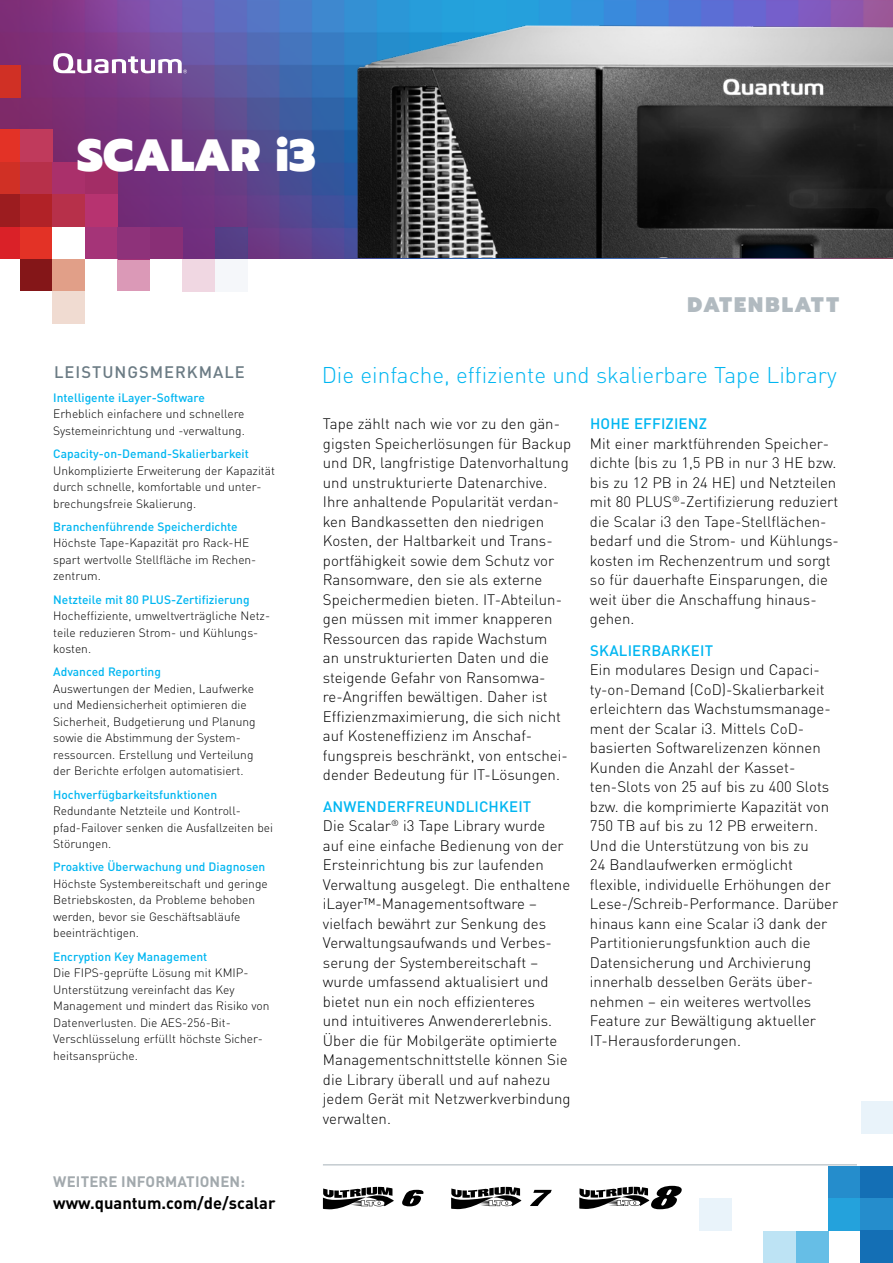
<style>
.page{position:relative;width:893px;height:1263px;background:#fff}
.page>*{position:absolute;margin:0;border:0;box-sizing:border-box;transform-origin:0 0}
.t1{font:900 45px "Prompt";color:#fff}
.t2{font:300 22.5px "DIN Pro";color:#00b6f1}
.t3{font:900 21px "Prompt";letter-spacing:.1em;color:#b1bac0}
.t4{font:700 16.5px "DIN Pro";color:#000}
.t5{font:500 16.5px "DIN Pro";letter-spacing:.06em;color:#6b7b84}
.t6{font:300 15px/19.5px "DIN Pro";color:#000}
.t7{font:500 15px "DIN Pro";letter-spacing:.01em;color:#00b6f1}
.t8{font:700 15px "DIN Pro";letter-spacing:.01em;color:#a2a9ad}
.t9{font:300 12px/16.5px "DIN Pro";color:#000}
.t10{font:500 12px "DIN Pro";color:#00b6f1}
.s1{font-weight:500;color:#00b6f1}
</style>
<div class="page">
<div style="left:828px;top:1166px;width:33px;height:32px;background:#258dcc"></div>
<div style="left:828px;top:1198px;width:33px;height:33px;background:#24a2dc"></div>
<div style="left:861px;top:1166px;width:32px;height:32px;background:#146fb5"></div>
<div style="left:861px;top:1198px;width:32px;height:33px;background:#258dcc"></div>
<div style="left:861px;top:1231px;width:32px;height:32px;background:#146fb5"></div>
<div style="left:796px;top:1231px;width:32px;height:32px;background:#66bee6"></div>
<div style="left:861px;top:1101px;width:32px;height:33px;background:#e9f3fa"></div>
<div style="left:764px;top:1231px;width:32px;height:32px;background:#bde3f4"></div>
<div style="left:699px;top:1198px;width:32px;height:33px;background:#e9f3fa"></div>
<svg style="left:402px;top:1190px;width:21px;height:16px"></svg>
<svg style="left:323px;top:1187px;width:71px;height:22px"></svg>
<svg style="left:451px;top:1187px;width:70px;height:22px"></svg>
<svg style="left:530px;top:1190px;width:22px;height:16px"></svg>
<hr style="left:323px;top:1164px;width:534px;height:1px;background:#b1bac0">
<svg style="left:579px;top:1186px;width:103px;height:23px"></svg>
<img style="left:0;top:0;width:893px;height:259px">
<svg style="left:53px;top:53px;width:134px;height:20px"></svg>
<img style="left:357px;top:26px;width:536px;height:232px">
<div style="left:0;top:162px;width:20px;height:32px;background:#d03025"></div>
<div style="left:0;top:130px;width:20px;height:32px;background:#e33226"></div>
<div style="left:20px;top:162px;width:33px;height:32px;background:#b7304a"></div>
<div style="left:20px;top:130px;width:33px;height:32px;background:#c03a5c"></div>
<div style="left:53px;top:162px;width:32px;height:32px;background:#aa306b"></div>
<div style="left:85px;top:162px;width:33px;height:32px;background:#a32d66"></div>
<div style="left:0;top:194px;width:20px;height:33px;background:#9c1c1f"></div>
<div style="left:20px;top:194px;width:33px;height:33px;background:#b12227"></div>
<div style="left:53px;top:194px;width:32px;height:33px;background:#b7304a"></div>
<div style="left:85px;top:194px;width:33px;height:33px;background:#b73370"></div>
<div style="left:0;top:227px;width:20px;height:32px;background:#da2128"></div>
<div style="left:20px;top:227px;width:33px;height:32px;background:#e33226"></div>
<div style="left:53px;top:227px;width:32px;height:32px;background:#fff"></div>
<div style="left:85px;top:227px;width:33px;height:32px;background:#a53478"></div>
<div style="left:118px;top:227px;width:32px;height:32px;background:#8e327a"></div>
<div style="left:150px;top:227px;width:32px;height:32px;background:#892f76"></div>
<div style="left:215px;top:227px;width:32px;height:32px;background:#553e85"></div>
<div style="left:20px;top:259px;width:33px;height:33px;background:#841618"></div>
<div style="left:53px;top:259px;width:32px;height:33px;background:#e19f88"></div>
<div style="left:118px;top:259px;width:32px;height:33px;background:#db99b7"></div>
<div style="left:53px;top:292px;width:32px;height:32px;background:#f0dbd1"></div>
<div style="left:0;top:65px;width:20px;height:32px;background:#d03025"></div>
<div style="left:182px;top:259px;width:33px;height:33px;background:#f0d7e2"></div>
<div style="left:215px;top:259px;width:32px;height:33px;background:#f5f7fa"></div>
<h1 class="t1" style="left:77px;top:121px;width:240px">SCALAR i3</h1>
<p class="t5" style="left:54px;top:359px;width:192px">LEISTUNGSMERKMALE</p>
<h3 class="t3" style="left:687px;top:289px;width:153px">DATENBLATT</h3>
<h2 class="t2" style="left:322px;top:357px;width:516px">Die einfache, effiziente und skalierbare Tape Library</h2>
<p class="t10" style="left:53px;top:388px;width:153px">Intelligente iLayer-Software</p>
<p class="t9" style="left:53px;top:405px;width:193px">Erheblich einfachere und schnellere<br>Systemeinrichtung und -verwaltung.</p>
<p class="t10" style="left:53px;top:444px;width:197px">Capacity-on-Demand-Skalierbarkeit</p>
<p class="t9" style="left:53px;top:461px;width:223px">Unkomplizierte Erweiterung der Kapazität durch schnelle, komfortable und unter&shy;brechungsfreie Skalierung.</p>
<p class="t10" style="left:53px;top:517px;width:186px">Branchenführende Speicherdichte</p>
<p class="t9" style="left:53px;top:534px;width:205px">Höchste Tape-Kapazität pro Rack-HE spart wertvolle Stellfläche im Rechen&shy;zentrum.</p>
<p class="t10" style="left:53px;top:590px;width:198px">Netzteile mit 80 PLUS-Zertifizierung</p>
<p class="t9" style="left:53px;top:606px;width:218px">Hocheffiziente, umweltverträgliche Netz&shy;teile reduzieren Strom- und Kühlungs&shy;kosten.</p>
<p class="t10" style="left:53px;top:662px;width:109px">Advanced Reporting</p>
<p class="t9" style="left:53px;top:679px;width:204px">Auswertungen der Medien, Laufwerke und Mediensicherheit optimieren die Sicherheit, Budgetierung und Planung sowie die Abstimmung der System&shy;ressourcen. Erstellung und Verteilung der Berichte erfolgen automatisiert.</p>
<p class="t10" style="left:53px;top:785px;width:165px">Hochverfügbarkeitsfunktionen</p>
<p class="t9" style="left:53px;top:801px;width:221px">Redundante Netzteile und Kontroll&shy;pfad-Failover senken die Ausfallzeiten bei<br>Störungen.</p>
<p class="t10" style="left:53px;top:857px;width:214px">Proaktive Überwachung und Diagnosen</p>
<p class="t9" style="left:53px;top:874px;width:216px">Höchste Systembereitschaft und geringe Betriebskosten, da Probleme behoben werden, bevor sie Geschäftsabläufe beeinträchtigen.</p>
<p class="t10" style="left:53px;top:947px;width:156px">Encryption Key Management</p>
<p class="t9" style="left:53px;top:963px;width:218px">Die FIPS-geprüfte Lösung mit KMIP-Unterstützung vereinfacht das Key Management und mindert das Risiko von Datenverlusten. Die AES-256-Bit-Verschlüsselung erfüllt höchste Sicher&shy;heitsansprüche.</p>
<p class="t8" style="left:53px;top:1169px;width:193px">WEITERE INFORMATIONEN:</p>
<p class="t4" style="left:53px;top:1190px;width:224px">www.quantum.com/de/scalar</p>
<p class="t6" style="left:323px;top:413px;width:250px">Tape zählt nach wie vor zu den gän&shy;gigsten Speicherlösungen für Backup und DR, langfristige Datenvorhaltung und unstrukturierte Datenarchive.<br>Ihre anhaltende Popularität verdan&shy;ken Bandkassetten den niedrigen Kosten, der Haltbarkeit und Trans&shy;portfähigkeit sowie dem Schutz vor Ransomware, den sie als externe Speichermedien bieten. IT-Abteilun&shy;gen müssen mit immer knapperen Ressourcen das rapide Wachstum<br>an unstrukturierten Daten und die steigende Gefahr von Ransomwa&shy;re-Angriffen bewältigen. Daher ist Effizienzmaximierung, die sich nicht auf Kosteneffizienz im Anschaf&shy;fungspreis beschränkt, von entschei&shy;dender Bedeutung für IT-Lösungen.</p>
<p class="t6" style="left:323px;top:795px;width:249px"><span class="s1">ANWENDERFREUNDLICHKEIT<br></span>Die Scalar<sup>®</sup> i3 Tape Library wurde<br>auf eine einfache Bedienung von der Ersteinrichtung bis zur laufenden Verwaltung ausgelegt. Die enthaltene iLayer™-Managementsoftware – vielfach bewährt zur Senkung des Verwaltungsaufwands und Verbes&shy;serung der Systembereitschaft – wurde umfassend aktualisiert und bietet nun ein noch effizienteres<br>und intuitiveres Anwendererlebnis.<br>Über die für Mobilgeräte optimierte Managementschnittstelle können Sie die Library überall und auf nahezu jedem Gerät mit Netzwerkverbindung verwalten.</p>
<p class="t7" style="left:590px;top:412px;width:119px">HOHE EFFIZIENZ</p>
<p class="t6" style="left:590px;top:432px;width:251px">Mit einer marktführenden Speicher&shy;dichte (bis zu 1,5 PB in nur 3 HE bzw. bis zu 12 PB in 24 HE) und Netzteilen mit 80 PLUS<sup>®</sup>-Zertifizierung reduziert die Scalar i3 den Tape-Stellflächen&shy;bedarf und die Strom- und Kühlungs&shy;kosten im Rechenzentrum und sorgt so für dauerhafte Einsparungen, die weit über die Anschaffung hinaus&shy;gehen.</p>
<p class="t7" style="left:590px;top:638px;width:125px">SKALIERBARKEIT</p>
<p class="t6" style="left:590px;top:659px;width:250px">Ein modulares Design und Capaci&shy;ty-on-Demand (CoD)-Skalierbarkeit erleichtern das Wachstumsmanage&shy;ment der Scalar i3. Mittels CoD&shy;basierten Softwarelizenzen können Kunden die Anzahl der Kasset&shy;ten-Slots von 25 auf bis zu 400 Slots bzw. die komprimierte Kapazität von 750 TB auf bis zu 12 PB erweitern.<br>Und die Unterstützung von bis zu<br>24 Bandlaufwerken ermöglicht flexible, individuelle Erhöhungen der Lese-/Schreib-Performance. Darüber hinaus kann eine Scalar i3 dank der Partitionierungsfunktion auch die Datensicherung und Archivierung innerhalb desselben Geräts über&shy;nehmen – ein weiteres wertvolles Feature zur Bewältigung aktueller IT-Herausforderungen.</p>
</div>
